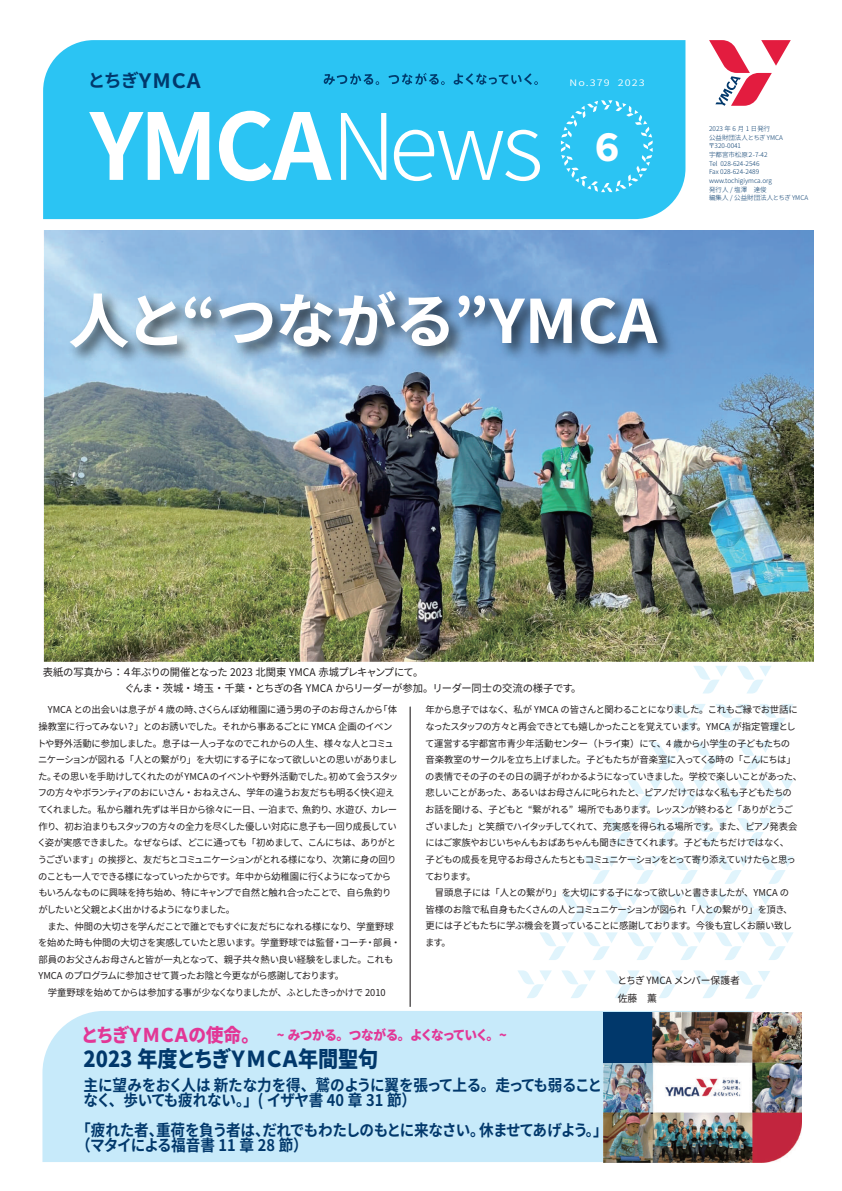
<style>
.page{position:relative;width:842px;height:1191px;background:#fff}
.page>*{position:absolute;margin:0;border:0;box-sizing:border-box;transform-origin:0 0}
.t1{font:700 98.7px "Source Han Sans JP";color:#fff;scale:.94 1}
.t2{font:700 91.7px "Source Han Sans JP";color:#fff}
.t3{font:700 60px "Source Han Sans JP";letter-spacing:-.02em;color:#fff}
.t4{font:800 51px "Source Han Sans JP";color:#fff;scale:.94 1}
.t5{font:800 37px "Source Han Sans JP";color:#fff}
.t6{font:800 22px "Source Han Sans JP";letter-spacing:-.06em;color:#01386b;scale:.91 1}
.t7{font:700 19.9px "Source Han Sans JP";color:#01386b;scale:1.09 1}
.t8{font:700 16px/15px "Source Han Sans JP";letter-spacing:-.03em;color:#01386b;scale:.91 1}
.t9{font:700 16px/15px "Source Han Sans JP";letter-spacing:-.05em;color:#01386b;scale:.91 1}
.t10{font:800 13.5px "Source Han Sans JP";letter-spacing:-.065em;color:#e23796;scale:.94 1}
.t11{font:11.6px "Source Han Sans JP";letter-spacing:.1em;color:#fff;scale:.94 1}
.t12{font:10.5px/16px "Source Han Sans JP";letter-spacing:-.02em;color:#231f20}
.t13{font:10px/17.5px "Source Han Sans JP";letter-spacing:-.005em;color:#231f20}
.t14{font:9.5px/16.6px "Source Han Sans JP";letter-spacing:-.055em;color:#231f20}
.t15{font:8.9px "Source Han Sans JP";letter-spacing:.1em;color:#fff;scale:1.21 1}
.t16{font:300 6.5px/8.6px "Source Han Sans JP";color:#01386b}
.s1{font-size:18px}
.s2{font-weight:300}
.s3{font-size:18.9px}
</style>
<div class="page">
<div style="left:42px;top:1011px;width:711px;height:151px;background:#c7eafa"></div>
<img style="left:603px;top:1012px;width:198px;height:150px">
<div style="left:603px;top:1011px;width:49px;height:51px;background:#01386b"></div>
<svg style="left:650px;top:817px;width:33px;height:28px"></svg>
<svg style="left:737px;top:666px;width:34px;height:27px"></svg>
<svg style="left:693px;top:666px;width:34px;height:27px"></svg>
<svg style="left:759px;top:704px;width:34px;height:27px"></svg>
<svg style="left:715px;top:704px;width:34px;height:27px"></svg>
<svg style="left:671px;top:704px;width:35px;height:27px"></svg>
<svg style="left:737px;top:742px;width:35px;height:27px"></svg>
<svg style="left:693px;top:742px;width:35px;height:27px"></svg>
<svg style="left:649px;top:742px;width:35px;height:27px"></svg>
<svg style="left:759px;top:780px;width:35px;height:27px"></svg>
<svg style="left:715px;top:780px;width:35px;height:27px"></svg>
<svg style="left:671px;top:780px;width:35px;height:27px"></svg>
<svg style="left:627px;top:780px;width:35px;height:27px"></svg>
<svg style="left:737px;top:818px;width:35px;height:27px"></svg>
<svg style="left:693px;top:818px;width:35px;height:27px"></svg>
<svg style="left:605px;top:818px;width:35px;height:27px"></svg>
<svg style="left:759px;top:856px;width:34px;height:28px"></svg>
<svg style="left:715px;top:856px;width:35px;height:28px"></svg>
<svg style="left:671px;top:856px;width:35px;height:28px"></svg>
<svg style="left:627px;top:856px;width:35px;height:28px"></svg>
<svg style="left:583px;top:856px;width:35px;height:28px"></svg>
<svg style="left:737px;top:894px;width:34px;height:28px"></svg>
<svg style="left:693px;top:894px;width:35px;height:28px"></svg>
<svg style="left:649px;top:894px;width:35px;height:28px"></svg>
<svg style="left:605px;top:894px;width:35px;height:28px"></svg>
<svg style="left:562px;top:894px;width:34px;height:28px"></svg>
<svg style="left:759px;top:932px;width:34px;height:28px"></svg>
<svg style="left:715px;top:932px;width:34px;height:28px"></svg>
<svg style="left:671px;top:932px;width:35px;height:28px"></svg>
<svg style="left:628px;top:932px;width:34px;height:28px"></svg>
<svg style="left:584px;top:932px;width:34px;height:28px"></svg>
<svg style="left:540px;top:932px;width:34px;height:28px"></svg>
<svg style="left:694px;top:970px;width:33px;height:28px"></svg>
<svg style="left:650px;top:970px;width:33px;height:28px"></svg>
<svg style="left:606px;top:970px;width:34px;height:28px"></svg>
<svg style="left:562px;top:970px;width:34px;height:28px"></svg>
<svg style="left:518px;top:970px;width:34px;height:28px"></svg>
<svg style="left:736px;top:971px;width:34px;height:27px"></svg>
<hr style="left:410px;top:706px;width:1px;height:300px;background:#231f20">
<div style="left:43px;top:40px;width:642px;height:179px;background:#2bc4f3"></div>
<svg style="left:324px;top:74px;width:55px;height:11px"></svg>
<svg style="left:389px;top:73px;width:56px;height:12px"></svg>
<svg style="left:454px;top:73px;width:84px;height:12px"></svg>
<svg style="left:709px;top:40px;width:82px;height:66px"></svg>
<svg style="left:561px;top:99px;width:93px;height:99px;background:#3ac8f3"></svg>
<img style="left:43px;top:230px;width:770px;height:431px">
<img style="left:59px;top:282px;width:621px;height:146px">
<h3 class="t7" style="left:88px;top:69px;width:105px"><span class="s1">とちぎ</span>YMCA</h3>
<h2 class="t2" style="left:90px;top:95px;width:455px">YMCA<span class="s2">News</span></h2>
<h1 class="t1" style="left:86px;top:95px;width:488px">YMCA<span class="s2">News</span></h1>
<p class="t11" style="left:569px;top:73px;width:82px">No.366 2022</p>
<p class="t15" style="left:570px;top:78px;width:64px">No.379 2023</p>
<h3 class="t4" style="left:593px;top:122px;width:32px">4</h3>
<h3 class="t5" style="left:589px;top:126px;width:38px">６</h3>
<h3 class="t3" style="left:68px;top:287px;width:591px">人と“つながる”YMCA</h3>
<p class="t16" style="left:709px;top:125px;width:101px">2023 年 6 月 1 日発行<br>公益財団法人とちぎ YMCA〒320-0041<br>宇都宮市松原２-7-42<br>Tel 028-624-2546<br>Fax 028-624-2489 www.tochigiymca.org　<br>発行人 / 塩澤　達俊<br>編集人 / 公益財団法人とちぎ YMCA</p>
<p class="t12" style="left:43px;top:664px;width:540px">表紙の写真から：４年ぶりの開催となった 2023 北関東 YMCA 赤城プレキャンプにて。<br>　　　　　　　　ぐんま・茨城・埼玉・千葉・とちぎの各 YMCA からリーダーが参加。リーダー同士の交流の様子です。</p>
<p class="t14" style="left:37px;top:701px;width:365px">　YMCA との出会いは息子が 4 歳の時、さくらんぼ幼稚園に通う男の子のお母さんから「体操教室に行ってみない？」とのお誘いでした。それから事あるごとに YMCA 企画のイベントや野外活動に参加しました。息子は一人っ子なのでこれからの人生、様々な人とコミュニケーションが図れる「人との繋がり」を大切にする子になって欲しいとの思いがありました。その思いを手助けしてくれたのがYMCAのイベントや野外活動でした。初めて会うスタッフの方々やボランティアのおにいさん・おねえさん、学年の違うお友だちも明るく快く迎えてくれました。私から離れ先ずは半日から徐々に一日、一泊まで、魚釣り、水遊び、カレー作り、初お泊まりもスタッフの方々の全力を尽くした優しい対応に息子も一回り成長していく姿が実感できました。なぜならば、どこに通っても「初めまして、こんにちは、ありがとうございます」の挨拶と、友だちとコミュニケーションがとれる様になり、次第に身の回りのことも一人でできる様になっていったからです。年中から幼稚園に行くようになってからもいろんなものに興味を持ち始め、特にキャンプで自然と触れ合ったことで、自ら魚釣りがしたいと父親とよく出かけるようになりました。<br>　また、仲間の大切さを学んだことで誰とでもすぐに友だちになれる様になり、学童野球を始めた時も仲間の大切さを実感していたと思います。学童野球では監督・コーチ・部員・部員のお父さんお母さんと皆が一丸となって、親子共々熱い良い経験をしました。これもYMCA のプログラムに参加させて貰ったお陰と今更ながら感謝しております。<br>　学童野球を始めてからは参加する事が少なくなりましたが、ふとしたきっかけで 2010</p>
<p class="t14" style="left:425px;top:701px;width:379px">年から息子ではなく、私が YMCA の皆さんと関わることになりました。これもご縁でお世話になったスタッフの方々と再会できとても嬉しかったことを覚えています。YMCA が指定管理として運営する宇都宮市青少年活動センター（トライ東）にて、4 歳から小学生の子どもたちの<br>音楽教室のサークルを立ち上げました。子どもたちが音楽室に入ってくる時の「こんにちは」の表情でその子のその日の調子がわかるようになっていきました。学校で楽しいことがあった、悲しいことがあった、あるいはお母さんに叱られたと、ピアノだけではなく私も子どもたちのお話を聞ける、子どもと “繋がれる” 場所でもあります。レッスンが終わると「ありがとうございました」と笑顔でハイタッチしてくれて、充実感を得られる場所です。また、ピアノ発表会にはご家族やおじいちゃんもおばあちゃんも聞きにきてくれます。子どもたちだけではなく、<br>子どもの成長を見守るお母さんたちともコミュニケーションをとって寄り添えていけたらと思っております。<br>　冒頭息子には「人との繋がり」を大切にする子になって欲しいと書きましたが、YMCA の<br>皆様のお陰で私自身もたくさんの人とコミュニケーションが図られ「人との繋がり」を頂き、更には子どもたちに学ぶ機会を貰っていることに感謝しております。今後も宜しくお願い致します。</p>
<p class="t13" style="left:617px;top:972px;width:124px">とちぎ YMCA メンバー保護者佐藤　薫</p>
<h3 class="t10" style="left:81px;top:1027px;width:454px"><span class="s3">とちぎＹＭＣＡの使命。　</span>~ みつかる。つながる。よくなっていく。~</h3>
<h3 class="t6" style="left:84px;top:1046px;width:348px">2023 年度とちぎＹＭＣＡ年間聖句　</h3>
<h3 class="t8" style="left:84px;top:1078px;width:572px">主に望みをおく人は 新たな力を得、鷲のように翼を張って上る。走っても弱ることなく、歩いても疲れない。」( イザヤ書 40 章 31 節）</h3>
<h3 class="t9" style="left:76px;top:1123px;width:586px">「疲れた者、重荷を負う者は、だれでもわたしのもとに来なさい。休ませてあげよう。」（マタイによる福音書 11 章 28 節）</h3>
</div>
